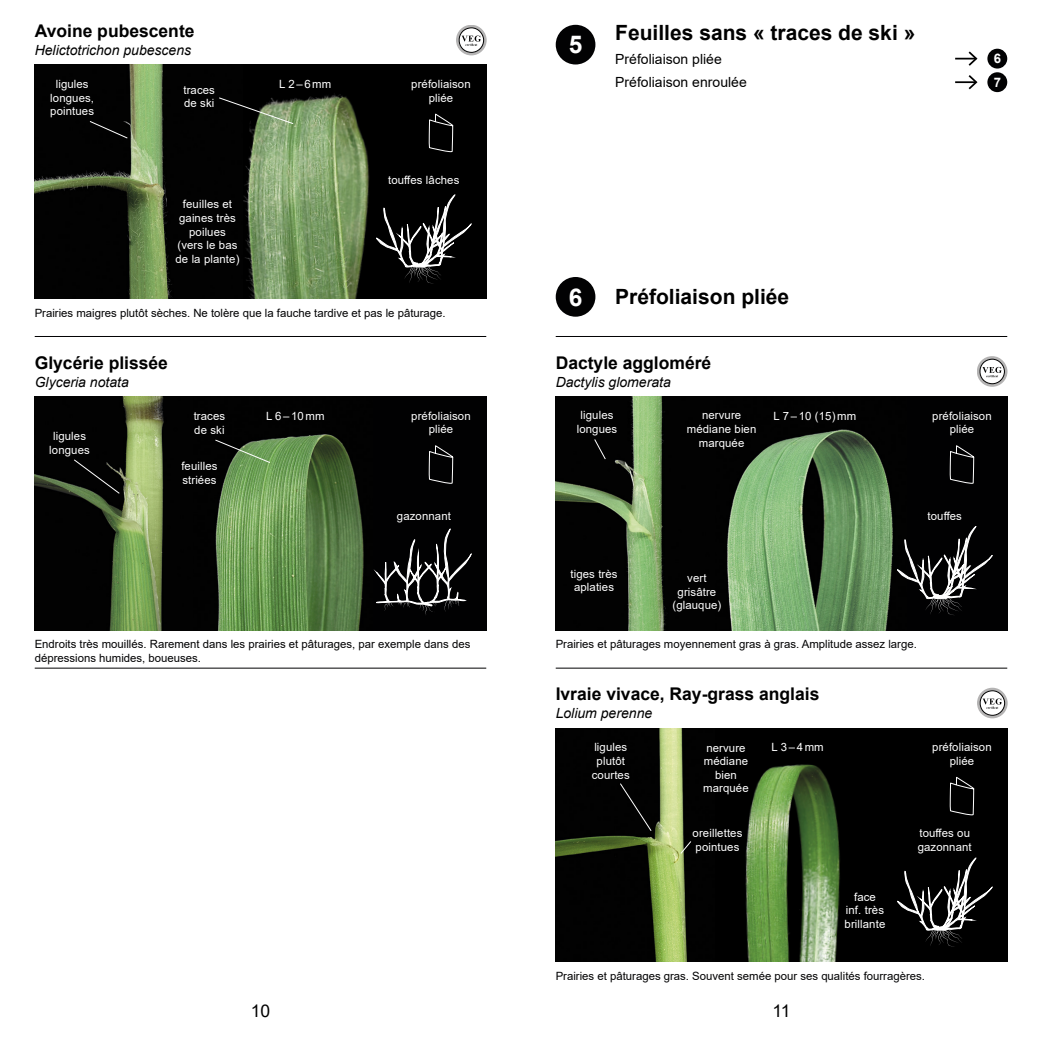
<style>
.page{position:relative;width:1042px;height:1042px;background:#fff}
.page>*{position:absolute;margin:0;border:0;box-sizing:border-box;transform-origin:0 0}
.t1{font:700 24.5px "Arial";color:#fff}
.t2{font:700 21px "Arial";color:#000}
.t3{font:700 17.5px "Arial";color:#000}
.t4{font:17.5px "Arial";color:#000}
.t5{font:italic 14px "Arial";color:#000}
.t6{font:14px/23.6px "Arial";color:#000}
.t7{font:700 13.12px "Arial";color:#fff}
.t8{font:11.38px/13.7px "Arial";letter-spacing:.01em;color:#fff;text-align:center}
.t9{font:11.38px/13.7px "Arial";color:#020203}
</style>
<div class="page">
<img style="left:243px;top:65px;width:164px;height:234px">
<div style="left:407px;top:65px;width:30px;height:234px;background:#000"></div>
<div style="left:437px;top:65px;width:49px;height:234px;background:#000"></div>
<img style="left:35px;top:65px;width:208px;height:234px">
<img style="left:192px;top:396px;width:182px;height:234px">
<div style="left:374px;top:396px;width:15px;height:234px;background:#010102"></div>
<div style="left:389px;top:396px;width:97px;height:234px;background:#010102"></div>
<img style="left:35px;top:396px;width:157px;height:234px">
<img style="left:556px;top:396px;width:159px;height:234px">
<img style="left:715px;top:396px;width:192px;height:234px">
<div style="left:907px;top:396px;width:15px;height:234px;background:#010102"></div>
<div style="left:922px;top:396px;width:85px;height:234px;background:#010102"></div>
<img style="left:714px;top:728px;width:149px;height:234px">
<div style="left:863px;top:728px;width:55px;height:234px;background:#000"></div>
<div style="left:918px;top:728px;width:89px;height:234px;background:#000"></div>
<img style="left:556px;top:728px;width:158px;height:234px">
<svg style="left:456px;top:25px;width:30px;height:30px"></svg>
<svg style="left:977px;top:356px;width:30px;height:30px"></svg>
<svg style="left:977px;top:688px;width:30px;height:30px"></svg>
<hr style="left:556px;top:668px;width:451px;height:1px;background:#020203">
<hr style="left:35px;top:668px;width:451px;height:1px;background:#020203">
<hr style="left:556px;top:336px;width:451px;height:1px;background:#020203">
<hr style="left:35px;top:336px;width:451px;height:1px;background:#020203">
<svg style="left:218px;top:97px;width:76px;height:28px"></svg>
<svg style="left:89px;top:120px;width:39px;height:19px"></svg>
<svg style="left:376px;top:529px;width:95px;height:86px"></svg>
<svg style="left:214px;top:439px;width:57px;height:25px"></svg>
<svg style="left:73px;top:458px;width:48px;height:36px"></svg>
<svg style="left:897px;top:526px;width:95px;height:89px"></svg>
<svg style="left:897px;top:858px;width:95px;height:89px"></svg>
<svg style="left:679px;top:840px;width:13px;height:14px"></svg>
<div style="left:619px;top:782px;width:33px;height:50px;background:#020202"></div>
<svg style="left:593px;top:438px;width:13px;height:22px"></svg>
<svg style="left:376px;top:195px;width:95px;height:89px"></svg>
<svg style="left:429px;top:114px;width:24px;height:38px"></svg>
<svg style="left:429px;top:446px;width:24px;height:38px"></svg>
<svg style="left:950px;top:446px;width:24px;height:38px"></svg>
<svg style="left:950px;top:777px;width:24px;height:38px"></svg>
<div style="left:556px;top:25px;width:39px;height:39px;background:#020203;border-radius:50%"></div>
<div style="left:987px;top:72px;width:20px;height:20px;background:#020203;border-radius:50%"></div>
<svg style="left:955px;top:51px;width:23px;height:39px"></svg>
<div style="left:987px;top:49px;width:20px;height:20px;background:#020203;border-radius:50%"></div>
<div style="left:556px;top:277px;width:39px;height:40px;background:#020203;border-radius:50%"></div>
<h3 class="t3" style="left:35px;top:19px;width:161px">Avoine pubescente</h3>
<p class="t5" style="left:35px;top:41px;width:158px">Helictotrichon pubescens</p>
<p class="t8" style="left:50px;top:77px;width:45px">ligules longues, pointues</p>
<p class="t8" style="left:183px;top:83px;width:33px;text-align:left">traces de ski</p>
<p class="t8" style="left:411px;top:77px;width:61px">préfoliaison pliée</p>
<p class="t8" style="left:279px;top:77px;width:54px">L 2–6mm</p>
<p class="t8" style="left:175px;top:197px;width:65px">feuilles et gaines très poilues (vers le bas de la plante)</p>
<p class="t8" style="left:388px;top:173px;width:73px">touffes lâches</p>
<p class="t9" style="left:35px;top:306px;width:412px">Prairies maigres plutôt sèches. Ne tolère que la fauche tardive et pas le pâturage.</p>
<h3 class="t3" style="left:35px;top:350px;width:135px">Glycérie plissée</h3>
<p class="t5" style="left:35px;top:372px;width:96px">Glyceria notata</p>
<h1 class="t1" style="left:569px;top:28px;width:15px">5</h1>
<h2 class="t2" style="left:615px;top:18px;width:302px">Feuilles sans « traces de ski »</h2>
<p class="t6" style="left:615px;top:47px;width:133px">Préfoliaison pliée<br>Préfoliaison enroulée</p>
<p class="t7" style="left:994px;top:49px;width:9px">6</p>
<p class="t7" style="left:993px;top:73px;width:9px">7</p>
<h1 class="t1" style="left:569px;top:280px;width:15px">6</h1>
<h2 class="t2" style="left:615px;top:282px;width:175px">Préfoliaison pliée</h2>
<h3 class="t3" style="left:556px;top:350px;width:157px">Dactyle aggloméré</h3>
<p class="t5" style="left:556px;top:372px;width:117px">Dactylis glomerata</p>
<p class="t8" style="left:49px;top:429px;width:42px">ligules longues</p>
<p class="t8" style="left:194px;top:409px;width:33px;text-align:left">traces de ski</p>
<p class="t8" style="left:181px;top:459px;width:38px;text-align:left">feuilles striées</p>
<p class="t8" style="left:266px;top:409px;width:60px">L 6–10mm</p>
<p class="t8" style="left:773px;top:409px;width:84px">L 7 – 10 (15) mm</p>
<p class="t8" style="left:411px;top:409px;width:61px">préfoliaison pliée</p>
<p class="t8" style="left:932px;top:409px;width:61px">préfoliaison pliée</p>
<p class="t8" style="left:577px;top:408px;width:42px">ligules longues</p>
<p class="t8" style="left:687px;top:408px;width:71px">nervure médiane bien marquée</p>
<p class="t8" style="left:397px;top:509px;width:56px">gazonnant</p>
<p class="t8" style="left:570px;top:567px;width:49px">tiges très aplaties</p>
<p class="t8" style="left:672px;top:571px;width:50px">vert grisâtre (glauque)</p>
<p class="t8" style="left:927px;top:509px;width:36px">touffes</p>
<p class="t9" style="left:35px;top:637px;width:437px">Endroits très mouillés. Rarement dans les prairies et pâturages, par exemple dans des dépressions humides, boueuses.</p>
<p class="t9" style="left:556px;top:637px;width:363px">Prairies et pâturages moyennement gras à gras. Amplitude assez large.</p>
<h3 class="t3" style="left:556px;top:682px;width:265px">Ivraie vivace, Ray-grass anglais</h3>
<p class="t5" style="left:556px;top:704px;width:98px">Lolium perenne</p>
<p class="t8" style="left:592px;top:740px;width:39px">ligules plutôt courtes</p>
<p class="t8" style="left:703px;top:740px;width:47px">nervure médiane bien marquée</p>
<p class="t8" style="left:692px;top:826px;width:51px;text-align:left">oreillettes pointues</p>
<p class="t8" style="left:771px;top:740px;width:54px">L 3–4mm</p>
<p class="t8" style="left:844px;top:889px;width:42px">face<br>inf. très brillante</p>
<p class="t8" style="left:932px;top:740px;width:61px">préfoliaison pliée</p>
<p class="t8" style="left:917px;top:826px;width:56px;text-align:left">touffes ou gazonnant</p>
<p class="t9" style="left:556px;top:969px;width:371px">Prairies et pâturages gras. Souvent semée pour ses qualités fourragères.</p>
<h3 class="t4" style="left:251px;top:999px;width:21px">10</h3>
<h3 class="t4" style="left:772px;top:999px;width:20px">11</h3>
</div>
